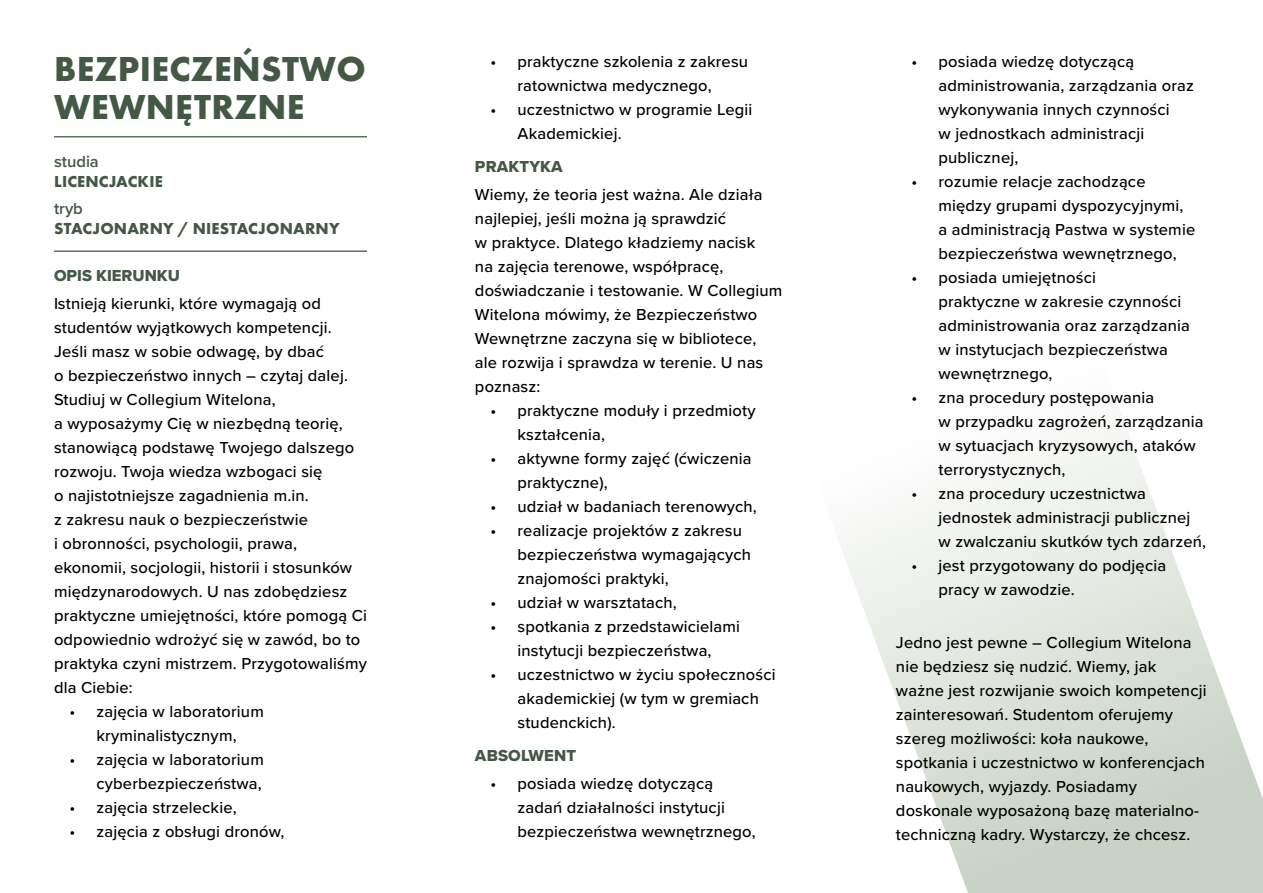
<style>
.page{position:relative;width:1263px;height:893px;background:#fff}
.page>*{position:absolute;margin:0;border:0;box-sizing:border-box;transform-origin:0 0}
.t1{font:700 36px/37.5px "Futura PT";letter-spacing:.01em;color:#445945}
.t2{font:500 16.5px/24px "Proxima Nova";letter-spacing:.01em;color:#000}
.t3{font:700 16.5px "Futura PT";letter-spacing:.01em;color:#445945}
.t4{font:16.5px "Proxima Nova Extrabld";letter-spacing:.01em;color:#445945}
.t5{font:600 16.5px "Proxima Nova";color:#445945}
</style>
<div class="page">
<svg style="left:841px;top:425px;width:422px;height:468px"></svg>
<hr style="left:54px;top:136px;width:313px;height:1px;background:#5c715e">
<hr style="left:54px;top:250px;width:313px;height:2px;background:#5c715e">
<h1 class="t1" style="left:54px;top:50px;width:313px">BEZPIECZEŃSTWO<br>WEWNĘTRZNE</h1>
<p class="t5" style="left:54px;top:149px;width:46px">studia</p>
<p class="t3" style="left:54px;top:171px;width:110px">LICENCJACKIE</p>
<p class="t5" style="left:54px;top:196px;width:30px">tryb</p>
<p class="t3" style="left:54px;top:218px;width:287px">STACJONARNY / NIESTACJONARNY</p>
<p class="t4" style="left:54px;top:263px;width:127px">OPIS KIERUNKU</p>
<p class="t2" style="left:54px;top:291px;width:314px">Istnieją kierunki, które wymagają od studentów wyjątkowych kompetencji.<br>Jeśli masz w sobie odwagę, by dbać<br>o bezpieczeństwo innych – czytaj dalej.<br>Studiuj w Collegium Witelona,<br>a wyposażymy Cię w niezbędną teorię, stanowiącą podstawę Twojego dalszego rozwoju. Twoja wiedza wzbogaci się<br>o najistotniejsze zagadnienia m.in.<br>z zakresu nauk o bezpieczeństwie<br>i obronności, psychologii, prawa, ekonomii, socjologii, historii i stosunków międzynarodowych. U nas zdobędziesz praktyczne umiejętności, które pomogą Ci odpowiednio wdrożyć się w zawód, bo to praktyka czyni mistrzem. Przygotowaliśmy dla Ciebie:</p>
<p class="t2" style="left:70px;top:699px;width:196px;text-align:center">• zajęcia w laboratorium kryminalistycznym,</p>
<p class="t2" style="left:70px;top:747px;width:196px;text-align:right">• zajęcia w laboratorium cyberbezpieczeństwa,</p>
<p class="t2" style="left:70px;top:795px;width:169px">• zajęcia strzeleckie,</p>
<p class="t2" style="left:70px;top:819px;width:216px">• zajęcia z obsługi dronów,</p>
<p class="t2" style="left:490px;top:49px;width:259px;text-align:center">• praktyczne szkolenia z zakresu ratownictwa medycznego,</p>
<p class="t2" style="left:517px;top:97px;width:236px;text-indent:-27px">• uczestnictwo w programie Legii<br>Akademickiej.</p>
<p class="t4" style="left:475px;top:154px;width:89px">PRAKTYKA</p>
<p class="t2" style="left:475px;top:182px;width:309px">Wiemy, że teoria jest ważna. Ale działa najlepiej, jeśli można ją sprawdzić<br>w praktyce. Dlatego kładziemy nacisk<br>na zajęcia terenowe, współpracę, doświadczanie i testowanie. W Collegium Witelona mówimy, że Bezpieczeństwo Wewnętrzne zaczyna się w bibliotece, ale rozwija i sprawdza w terenie. U nas poznasz:</p>
<p class="t2" style="left:517px;top:398px;width:240px;text-indent:-27px">• praktyczne moduły i przedmioty kształcenia,</p>
<p class="t2" style="left:517px;top:446px;width:236px;text-indent:-27px">• aktywne formy zajęć (ćwiczenia praktyczne),</p>
<p class="t2" style="left:490px;top:494px;width:268px">• udział w badaniach terenowych,</p>
<p class="t2" style="left:517px;top:518px;width:235px;text-indent:-27px">• realizacje projektów z zakresu bezpieczeństwa wymagających znajomości praktyki,</p>
<p class="t2" style="left:490px;top:590px;width:188px">• udział w warsztatach,</p>
<p class="t2" style="left:490px;top:614px;width:251px;text-align:center">• spotkania z przedstawicielami instytucji bezpieczeństwa,</p>
<p class="t2" style="left:517px;top:662px;width:260px;text-indent:-27px">• uczestnictwo w życiu społeczności akademickiej (w tym w gremiach studenckich).</p>
<p class="t4" style="left:475px;top:743px;width:103px">ABSOLWENT</p>
<p class="t2" style="left:517px;top:771px;width:240px;text-indent:-27px">• posiada wiedzę dotyczącą zadań działalności instytucji bezpieczeństwa wewnętrznego,</p>
<p class="t2" style="left:938px;top:49px;width:257px;text-indent:-27px">• posiada wiedzę dotyczącą administrowania, zarządzania oraz wykonywania innych czynności<br>w jednostkach administracji publicznej,</p>
<p class="t2" style="left:938px;top:169px;width:258px;text-indent:-27px">• rozumie relacje zachodzące między grupami dyspozycyjnymi, a administracją Pastwa w systemie bezpieczeństwa wewnętrznego,</p>
<p class="t2" style="left:938px;top:265px;width:253px;text-indent:-27px">• posiada umiejętności<br>praktyczne w zakresie czynności administrowania oraz zarządzania w instytucjach bezpieczeństwa wewnętrznego,</p>
<p class="t2" style="left:938px;top:385px;width:267px;text-indent:-27px">• zna procedury postępowania<br>w przypadku zagrożeń, zarządzania w sytuacjach kryzysowych, ataków terrorystycznych,</p>
<p class="t2" style="left:938px;top:481px;width:269px;text-indent:-27px">• zna procedury uczestnictwa jednostek administracji publicznej w zwalczaniu skutków tych zdarzeń,</p>
<p class="t2" style="left:938px;top:553px;width:229px;text-indent:-27px">• jest przygotowany do podjęcia pracy w zawodzie.</p>
<p class="t2" style="left:896px;top:630px;width:312px">Jedno jest pewne – Collegium Witelona nie będziesz się nudzić. Wiemy, jak ważne jest rozwijanie swoich kompetencji zainteresowań. Studentom oferujemy szereg możliwości: koła naukowe, spotkania i uczestnictwo w konferencjach naukowych, wyjazdy. Posiadamy doskonale wyposażoną bazę materialno&shy;techniczną kadry. Wystarczy, że chcesz.</p>
</div>
